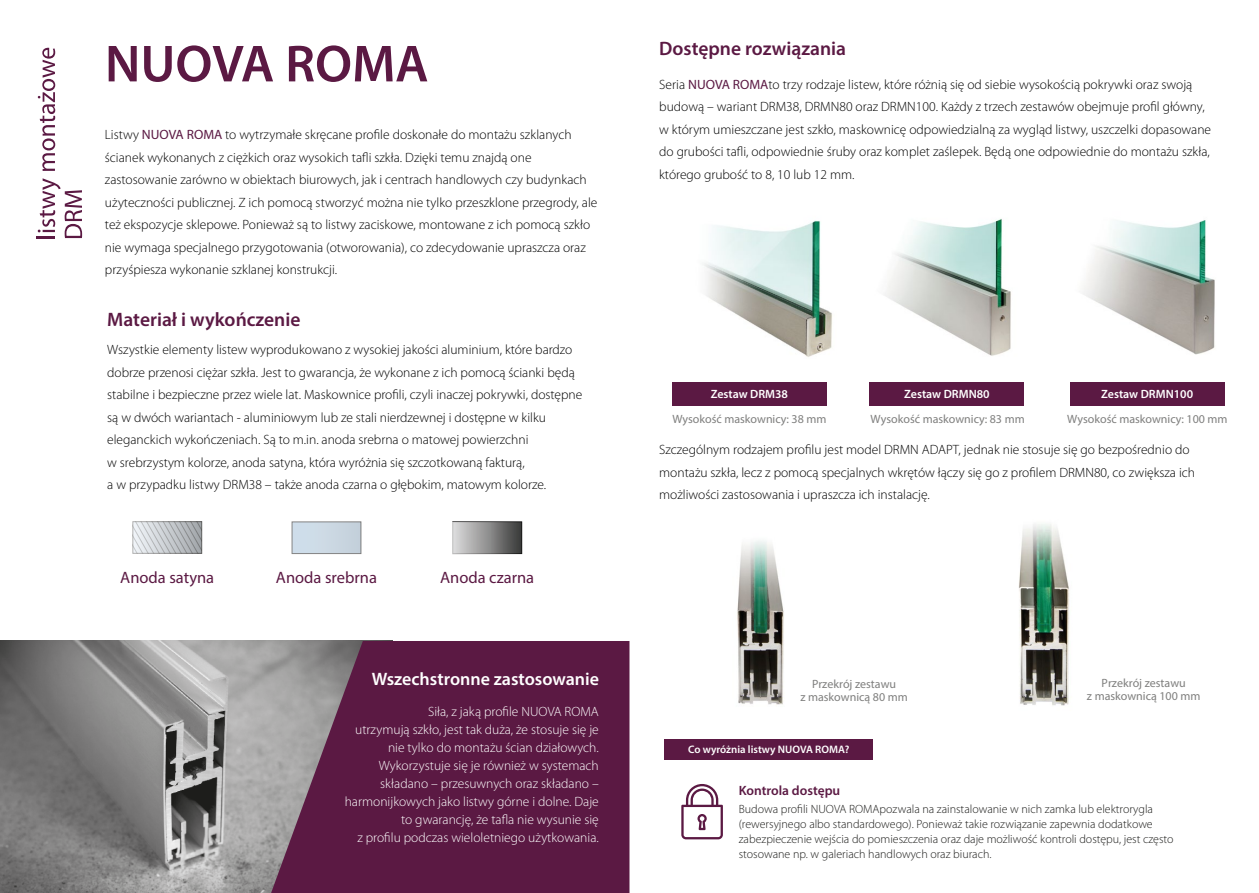
<style>
.page{position:relative;width:1259px;height:893px;background:#fff}
.page>*{position:absolute;margin:0;border:0;box-sizing:border-box;transform-origin:0 0}
.t1{font:600 52.5px "Myriad Pro";color:#5b1943}
.t2{font:600 19.5px "Myriad Pro";color:#5b1943}
.t3{font:600 18px "Myriad Pro";color:#fff}
.t4{font:16.5px "Myriad Pro";color:#5b1943}
.t5{font:300 13.5px/22.5px "Myriad Pro";color:#010101}
.t6{font:300 13.5px/18px "Myriad Pro";color:#fff;text-align:right}
.t7{font:600 13.5px "Myriad Pro";color:#5b1943}
.t8{font:300 12px/15px "Myriad Pro";color:#1e1e1c}
.t9{font:12px/13.5px "Myriad Pro";color:#7f7f7e;text-align:center}
.t10{font:600 12px "Myriad Pro";color:#fff}
.t11{font:600 10.8px "Myriad Pro";color:#fff}
.s1{font-weight:400;color:#5b1943}
</style>
<div class="page">
<svg style="left:452px;top:522px;width:70px;height:32px"></svg>
<div style="left:453px;top:522px;width:68px;height:31px;background:linear-gradient(to right,#e0dfe0,#3f3f3f)"></div>
<img style="left:1083px;top:220px;width:132px;height:135px">
<img style="left:884px;top:218px;width:127px;height:138px">
<img style="left:0;top:641px;width:271px;height:252px">
<svg style="left:271px;top:641px;width:358px;height:252px;background:#632a4e"></svg>
<div style="left:664px;top:739px;width:209px;height:20px;background:#5b1943"></div>
<div style="left:672px;top:382px;width:154px;height:24px;background:#5b1943"></div>
<div style="left:870px;top:382px;width:154px;height:24px;background:#5b1943"></div>
<div style="left:1070px;top:382px;width:154px;height:24px;background:#5b1943"></div>
<svg style="left:38px;top:48px;width:17px;height:123px"></svg>
<svg style="left:37px;top:178px;width:45px;height:60px"></svg>
<svg style="left:681px;top:784px;width:42px;height:55px"></svg>
<img style="left:703px;top:220px;width:129px;height:137px">
<svg style="left:133px;top:521px;width:69px;height:1px"></svg>
<svg style="left:133px;top:522px;width:69px;height:32px;background:#bec1c5"></svg>
<div style="left:292px;top:522px;width:69px;height:32px;background:#cdd9e4"></div>
<img style="left:737px;top:540px;width:47px;height:165px">
<img style="left:1019px;top:524px;width:51px;height:182px">
<h1 class="t1" style="left:105px;top:30px;width:325px">NUOVA ROMA</h1>
<h2 class="t2" style="left:659px;top:36px;width:188px">Dostępne rozwiązania</h2>
<p class="t5" style="left:659px;top:73px;width:553px">Seria <span class="s1">NUOVA ROMA</span>to trzy rodzaje listew, które różnią się od siebie wysokością pokrywki oraz swoją budową – wariant DRM38, DRMN80 oraz DRMN100. Każdy z trzech zestawów obejmuje profil główny, w którym umieszczane jest szkło, maskownicę odpowiedzialną za wygląd listwy, uszczelki dopasowane do grubości tafli, odpowiednie śruby oraz komplet zaślepek. Będą one odpowiednie do montażu szkła, którego grubość to 8, 10 lub 12 mm.</p>
<p class="t5" style="left:105px;top:123px;width:494px">Listwy <span class="s1">NUOVA ROMA</span> to wytrzymałe skręcane profile doskonałe do montażu szklanych ścianek wykonanych z ciężkich oraz wysokich tafli szkła. Dzięki temu znajdą one zastosowanie zarówno w obiektach biurowych, jak i centrach handlowych czy budynkach użyteczności publicznej. Z ich pomocą stworzyć można nie tylko przeszklone przegrody, ale też ekspozycje sklepowe. Ponieważ są to listwy zaciskowe, montowane z ich pomocą szkło nie wymaga specjalnego przygotowania (otworowania), co zdecydowanie upraszcza oraz przyśpiesza wykonanie szklanej konstrukcji.</p>
<h2 class="t2" style="left:107px;top:307px;width:195px">Materiał i wykończenie</h2>
<p class="t5" style="left:107px;top:338px;width:476px">Wszystkie elementy listew wyprodukowano z wysokiej jakości aluminium, które bardzo dobrze przenosi ciężar szkła. Jest to gwarancja, że wykonane z ich pomocą ścianki będą stabilne i bezpieczne przez wiele lat. Maskownice profili, czyli inaczej pokrywki, dostępne są w dwóch wariantach - aluminiowym lub ze stali nierdzewnej i dostępne w kilku eleganckich wykończeniach. Są to m.in. anoda srebrna o matowej powierzchni<br>w srebrzystym kolorze, anoda satyna, która wyróżnia się szczotkowaną fakturą,<br>a w przypadku listwy DRM38 – także anoda czarna o głębokim, matowym kolorze.</p>
<p class="t4" style="left:120px;top:567px;width:95px">Anoda satyna</p>
<p class="t4" style="left:276px;top:567px;width:103px">Anoda srebrna</p>
<p class="t4" style="left:440px;top:567px;width:95px">Anoda czarna</p>
<h3 class="t3" style="left:372px;top:667px;width:229px">Wszechstronne zastosowanie</h3>
<p class="t6" style="left:345px;top:702px;width:256px">Siła, z jaką profile NUOVA ROMA<br>utrzymują szkło, jest tak duża, że stosuje się je nie tylko do montażu ścian działowych.<br>Wykorzystuje się je również w systemach składano – przesuwnych oraz składano – harmonijkowych jako listwy górne i dolne. Daje to gwarancję, że tafla nie wysunie się<br>z profilu podczas wieloletniego użytkowania.</p>
<p class="t10" style="left:710px;top:386px;width:79px">Zestaw DRM38</p>
<p class="t9" style="left:672px;top:412px;width:156px">Wysokość maskownicy: 38 mm</p>
<p class="t9" style="left:870px;top:412px;width:156px">Wysokość maskownicy: 83 mm</p>
<p class="t10" style="left:904px;top:386px;width:87px">Zestaw DRMN80</p>
<p class="t10" style="left:1101px;top:386px;width:93px">Zestaw DRMN100</p>
<p class="t9" style="left:1067px;top:412px;width:162px">Wysokość maskownicy: 100 mm</p>
<p class="t5" style="left:659px;top:439px;width:537px">Szczególnym rodzajem profilu jest model DRMN ADAPT, jednak nie stosuje się go bezpośrednio do montażu szkła, lecz z pomocą specjalnych wkrętów łączy się go z profilem DRMN80, co zwiększa ich możliwości zastosowania i upraszcza ich instalację.</p>
<p class="t9" style="left:800px;top:677px;width:109px">Przekrój zestawu<br>z maskownicą 80 mm</p>
<p class="t9" style="left:1087px;top:676px;width:115px">Przekrój zestawu<br>z maskownicą 100 mm</p>
<p class="t11" style="left:688px;top:742px;width:163px">Co wyróżnia listwy NUOVA ROMA?</p>
<p class="t7" style="left:739px;top:781px;width:103px">Kontrola dostępu</p>
<p class="t8" style="left:739px;top:802px;width:436px">Budowa profili NUOVA ROMApozwala na zainstalowanie w nich zamka lub elektrorygla (rewersyjnego albo standardowego). Ponieważ takie rozwiązanie zapewnia dodatkowe zabezpieczenie wejścia do pomieszczenia oraz daje możliwość kontroli dostępu, jest często stosowane np. w galeriach handlowych oraz biurach.</p>
</div>
